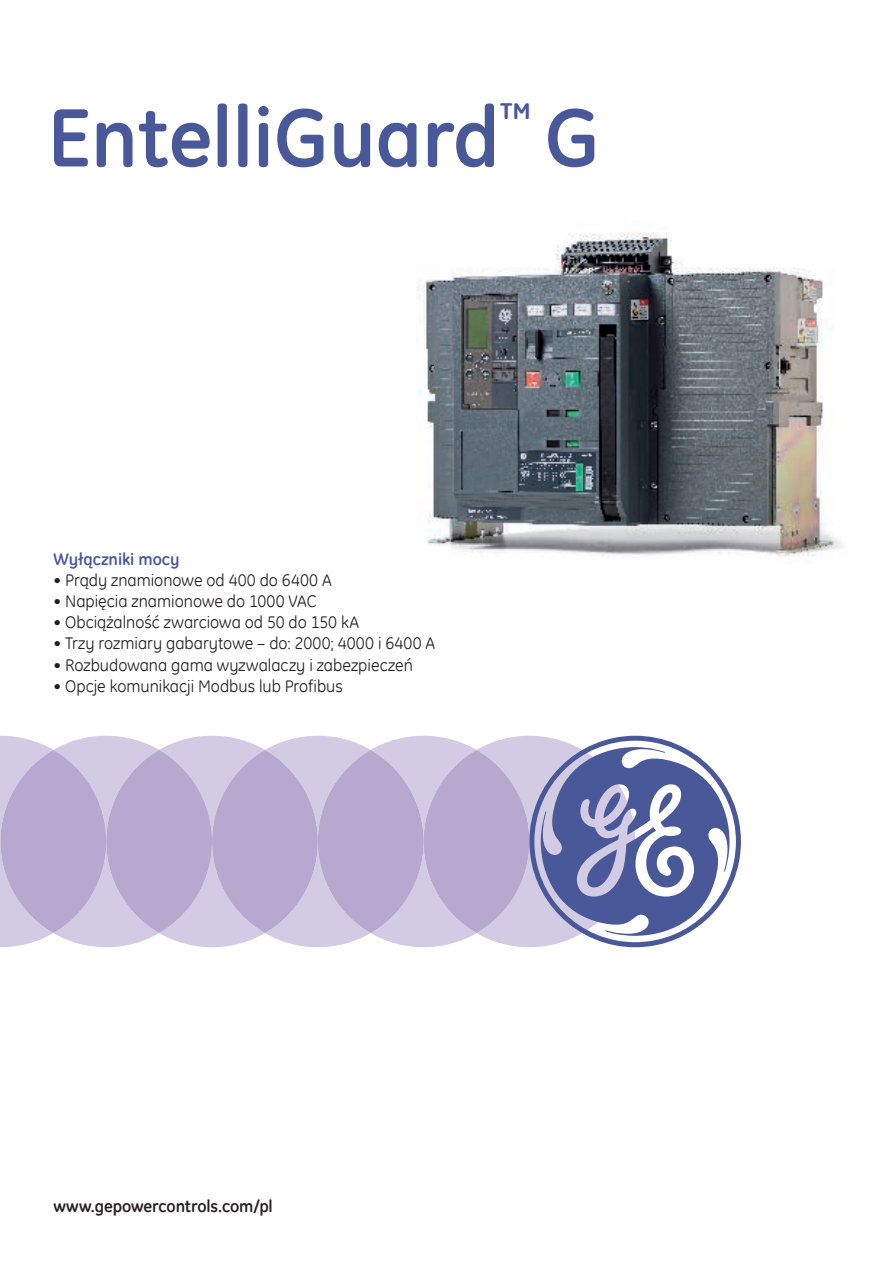
<style>
.page{position:relative;width:889px;height:1263px;background:#fff}
.page>*{position:absolute;margin:0;border:0;box-sizing:border-box;transform-origin:0 0}
.t1{font:700 84px "GE Inspira";letter-spacing:-.005em;color:#485899}
.t2{font:16.8px "GE Inspira";color:#231f20}
.t3{font:700 16.8px "GE Inspira";letter-spacing:-.005em;color:#231f20}
.t4{font:700 16.8px "GE Inspira";letter-spacing:-.005em;color:#485899}
.s1{font-size:16.5px}
</style>
<div class="page">
<img style="left:417px;top:232px;width:417px;height:189px">
<svg style="left:0;top:421px;width:842px;height:526px"></svg>
<h1 class="t1" style="left:47px;top:83px;width:554px">EntelliGuard<sup>™</sup> G</h1>
<p class="t4" style="left:54px;top:549px;width:127px">Wyłączniki mocy</p>
<p class="t2" style="left:54px;top:570px;width:280px"><span class="s1">•</span> Prądy znamionowe od 400 do 6400 A</p>
<p class="t2" style="left:54px;top:591px;width:264px"><span class="s1">•</span> Napięcia znamionowe do 1000 VAC</p>
<p class="t2" style="left:54px;top:612px;width:307px"><span class="s1">•</span> Obciążalność zwarciowa od 50 do 150 kA</p>
<p class="t2" style="left:54px;top:633px;width:383px"><span class="s1">•</span> Trzy rozmiary gabarytowe – do: 2000; 4000 i 6400 A</p>
<p class="t2" style="left:54px;top:654px;width:361px"><span class="s1">•</span> Rozbudowana gama wyzwalaczy i zabezpieczeń</p>
<p class="t2" style="left:54px;top:675px;width:291px"><span class="s1">•</span> Opcje komunikacji Modbus lub Profibus</p>
<p class="t3" style="left:54px;top:1195px;width:221px">www.gepowercontrols.com/pl</p>
</div>
